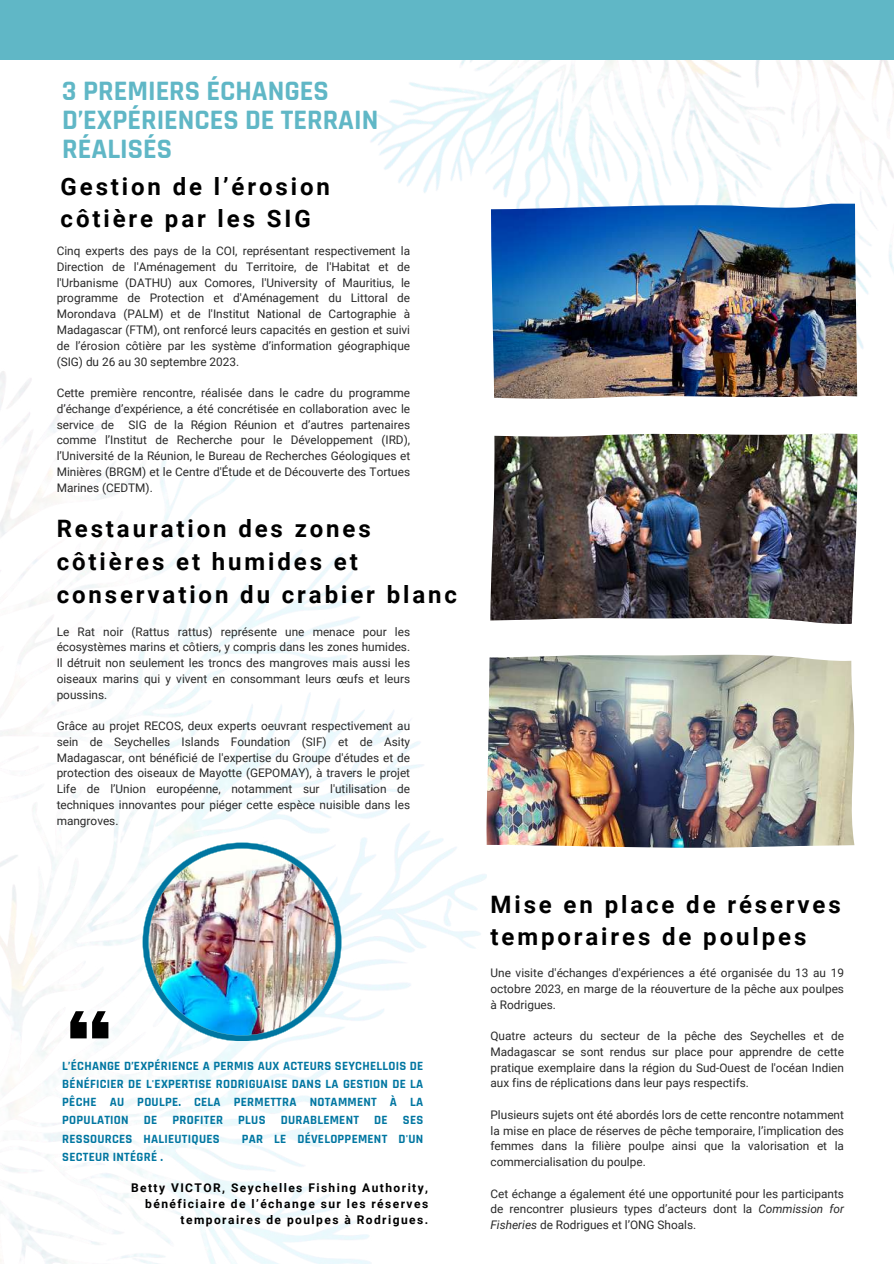
<style>
.page{position:relative;width:894px;height:1264px;background:#fff}
.page>*{position:absolute;margin:0;border:0;box-sizing:border-box;transform-origin:0 0}
.t1{font:700 28.5px/29.1px "Rajdhani";color:#60b7c6}
.t2{font:700 24px/32.7px "Roboto";letter-spacing:.12em;color:#000}
.t3{font:700 12.75px/18px "Rajdhani";letter-spacing:.02em;color:#0076a1;text-align:justify}
.t4{font:700 12px/16px "Roboto";letter-spacing:.12em;color:#000;text-align:right}
.t5{font:11.85px/15.8px "Roboto";color:#292929;text-align:justify}
.s1{font-style:italic}
</style>
<div class="page">
<img style="left:370px;top:60px;width:523px;height:434px">
<div style="left:0;top:0;width:893px;height:60px;background:#60b7c6"></div>
<img style="left:0;top:327px;width:486px;height:936px">
<svg style="left:70px;top:1011px;width:38px;height:27px"></svg>
<img style="left:491px;top:204px;width:365px;height:195px">
<img style="left:490px;top:433px;width:367px;height:191px">
<img style="left:486px;top:654px;width:367px;height:193px">
<img style="left:142px;top:842px;width:199px;height:199px">
<h1 class="t1" style="left:62px;top:77px;width:317px">3 PREMIERS ÉCHANGES<br>D’EXPÉRIENCES DE TERRAIN<br>RÉALISÉS</h1>
<h2 class="t2" style="left:61px;top:170px;width:271px">Gestion de l’érosion côtière par les SIG</h2>
<p class="t5" style="left:57px;top:243px;width:355px">Cinq experts des pays de la COI, représentant respectivement la Direction de l'Aménagement du Territoire, de l'Habitat et de l'Urbanisme (DATHU) aux Comores, l'University of Mauritius, le programme de Protection et d'Aménagement du Littoral de Morondava (PALM) et de l'Institut National de Cartographie à Madagascar (FTM), ont renforcé leurs capacités en gestion et suivi de l’érosion côtière par les système d’information géographique (SIG) du 26 au 30 septembre 2023.</p>
<p class="t5" style="left:57px;top:385px;width:355px">Cette première rencontre, réalisée dans le cadre du programme d’échange d’expérience, a été concrétisée en collaboration avec le service de SIG de la Région Réunion et d’autres partenaires comme l’Institut de Recherche pour le Développement (IRD), l’Université de la Réunion, le Bureau de Recherches Géologiques et Minières (BRGM) et le Centre d'Étude et de Découverte des Tortues Marines (CEDTM).</p>
<h2 class="t2" style="left:57px;top:513px;width:401px">Restauration des zones côtières et humides et conservation du crabier blanc</h2>
<p class="t5" style="left:57px;top:623px;width:355px">Le Rat noir (Rattus rattus) représente une menace pour les écosystèmes marins et côtiers, y compris dans les zones humides.<br>Il détruit non seulement les troncs des mangroves mais aussi les oiseaux marins qui y vivent en consommant leurs œufs et leurs poussins.</p>
<p class="t5" style="left:57px;top:718px;width:355px">Grâce au projet RECOS, deux experts oeuvrant respectivement au sein de Seychelles Islands Foundation (SIF) et de Asity Madagascar, ont bénéficié de l'expertise du Groupe d'études et de protection des oiseaux de Mayotte (GEPOMAY), à travers le projet Life de l’Union européenne, notamment sur l'utilisation de techniques innovantes pour piéger cette espèce nuisible dans les mangroves.</p>
<p class="t3" style="left:62px;top:1057px;width:362px">L’ÉCHANGE D’EXPÉRIENCE A PERMIS AUX ACTEURS SEYCHELLOIS DE BÉNÉFICIER DE L'EXPERTISE RODRIGUAISE DANS LA GESTION DE LA PÊCHE AU POULPE. CELA PERMETTRA NOTAMMENT À LA POPULATION DE PROFITER PLUS DURABLEMENT DE SES RESSOURCES HALIEUTIQUES</p>
<p class="t3" style="left:242px;top:1129px;width:183px">PAR LE DÉVELOPPEMENT D'UN</p>
<p class="t3" style="left:62px;top:1147px;width:102px">SECTEUR INTÉGRÉ .</p>
<p class="t4" style="left:131px;top:1179px;width:298px">Betty VICTOR, Seychelles Fishing Authority, bénéficiaire de l’échange sur les réserves temporaires de poulpes à Rodrigues.</p>
<h2 class="t2" style="left:490px;top:888px;width:352px">Mise en place de réserves temporaires de poulpes</h2>
<p class="t5" style="left:490px;top:965px;width:355px">Une visite d'échanges d'expériences a été organisée du 13 au 19 octobre 2023, en marge de la réouverture de la pêche aux poulpes à Rodrigues.</p>
<p class="t5" style="left:490px;top:1028px;width:355px">Quatre acteurs du secteur de la pêche des Seychelles et de Madagascar se sont rendus sur place pour apprendre de cette pratique exemplaire dans la région du Sud-Ouest de l'océan Indien aux fins de réplications dans leur pays respectifs.</p>
<p class="t5" style="left:490px;top:1106px;width:355px">Plusieurs sujets ont été abordés lors de cette rencontre notamment la mise en place de réserves de pêche temporaire, l’implication des femmes dans la filière poulpe ainsi que la valorisation et la commercialisation du poulpe.</p>
<p class="t5" style="left:490px;top:1185px;width:355px">Cet échange a également été une opportunité pour les participants de rencontrer plusieurs types d’acteurs dont la <span class="s1">Commission for Fisheries</span> de Rodrigues et l’ONG Shoals.</p>
</div>
